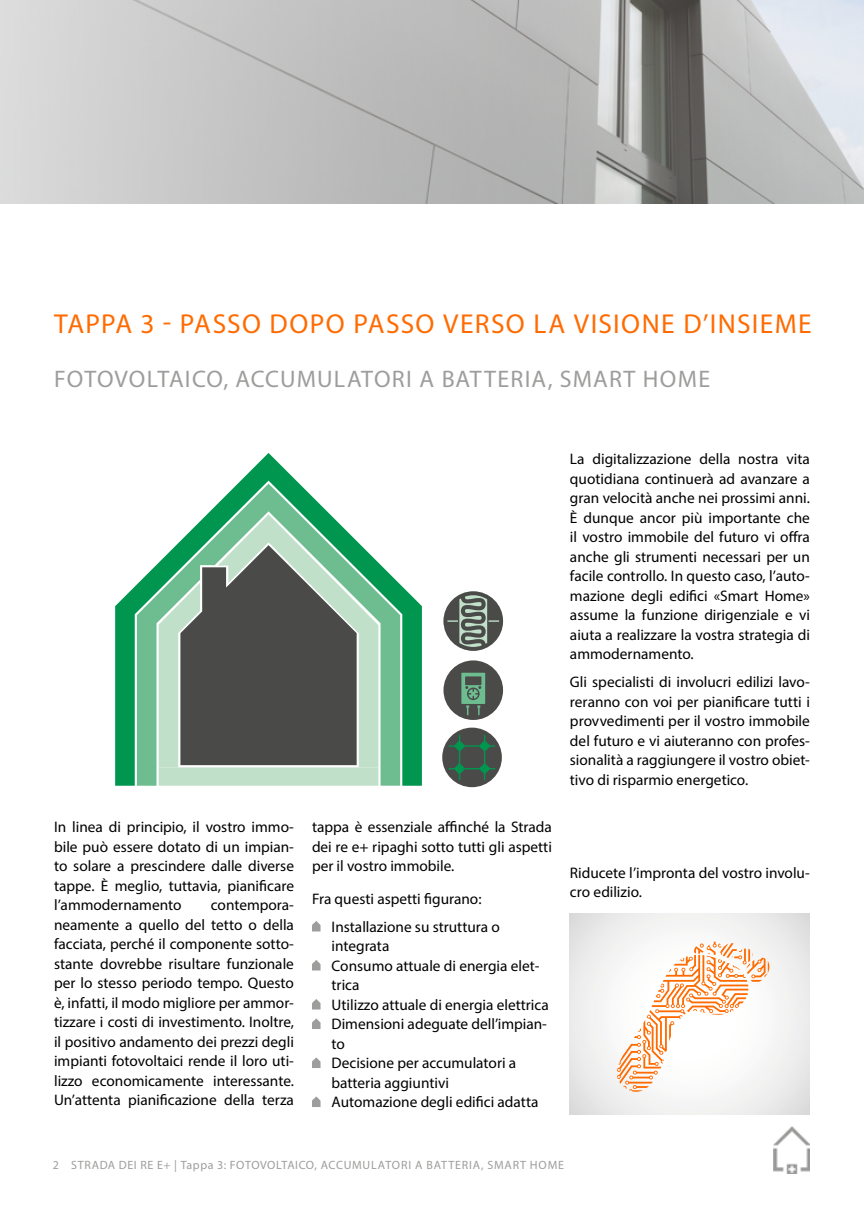
<style>
.page{position:relative;width:864px;height:1212px;background:#fff}
.page>*{position:absolute;margin:0;border:0;box-sizing:border-box;transform-origin:0 0}
.t1{font:27.45px "Myriad Pro";letter-spacing:.05em;color:#ff6b00}
.t2{font:24px "Myriad Pro";letter-spacing:.045em;color:#9d9d9c}
.t3{font:15.3px/19.5px "Myriad Pro";color:#000;text-align:justify}
.t4{font:12px "Myriad Pro";letter-spacing:.055em;color:#9d9d9c}
</style>
<div class="page">
<svg style="left:0;top:0;width:863px;height:204px;background:#bcbcbc"></svg>
<svg style="left:569px;top:913px;width:240px;height:201px"></svg>
<svg style="left:616px;top:941px;width:153px;height:151px"></svg>
<svg style="left:312px;top:921px;width:8px;height:10px"></svg>
<svg style="left:312px;top:960px;width:8px;height:10px"></svg>
<svg style="left:312px;top:999px;width:8px;height:10px"></svg>
<svg style="left:312px;top:1018px;width:8px;height:11px"></svg>
<svg style="left:312px;top:1057px;width:8px;height:11px"></svg>
<svg style="left:312px;top:1096px;width:8px;height:11px"></svg>
<svg style="left:115px;top:453px;width:307px;height:333px"></svg>
<svg style="left:137px;top:484px;width:263px;height:302px"></svg>
<svg style="left:158px;top:514px;width:220px;height:272px;background:#748b7e"></svg>
<div style="left:442px;top:728px;width:59px;height:59px;background:#4a4a49;border-radius:50%"></div>
<svg style="left:448px;top:734px;width:47px;height:46px"></svg>
<div style="left:443px;top:660px;width:60px;height:60px;background:#4a4a49;border-radius:50%"></div>
<svg style="left:461px;top:673px;width:24px;height:42px"></svg>
<svg style="left:443px;top:591px;width:60px;height:60px"></svg>
<img style="left:773px;top:1126px;width:36px;height:47px">
<h1 class="t1" style="left:54px;top:307px;width:758px">TAPPA 3 - PASSO DOPO PASSO VERSO LA VISIONE D’INSIEME</h1>
<h2 class="t2" style="left:54px;top:364px;width:657px">FOTOVOLTAICO, ACCUMULATORI A BATTERIA, SMART HOME</h2>
<p class="t3" style="left:54px;top:817px;width:241px">In linea di principio, il vostro immo&shy;bile può essere dotato di un impian&shy;to solare a prescindere dalle diverse tappe. È meglio, tuttavia, pianificare l’ammodernamento</p>
<p class="t3" style="left:54px;top:895px;width:241px;text-indent:157px">contempora&shy;neamente a quello del tetto o della facciata, perché il componente sotto&shy;stante dovrebbe risultare funzionale per lo stesso periodo tempo. Questo è, infatti, il modo migliore per ammor&shy;tizzare i costi di investimento. Inoltre, il positivo andamento dei prezzi degli impianti fotovoltaici rende il loro uti&shy;lizzo economicamente interessante.<br>Un’attenta pianificazione della terza</p>
<p class="t3" style="left:312px;top:817px;width:241px">tappa è essenziale affinché la Strada dei re e+ ripaghi sotto tutti gli aspetti per il vostro immobile.</p>
<p class="t3" style="left:331px;top:884px;width:170px;line-height:28px;text-indent:-20px">Fra questi aspetti figurano:<br>Installazione su struttura o</p>
<p class="t3" style="left:331px;top:936px;width:218px;text-align:left">integrata<br>Consumo attuale di energia elet&shy;trica<br>Utilizzo attuale di energia elettrica<br>Dimensioni adeguate dell’impian&shy;to<br>Decisione per accumulatori a batteria aggiuntivi<br>Automazione degli edifici adatta</p>
<p class="t3" style="left:569px;top:449px;width:241px">La digitalizzazione della nostra vita quotidiana continuerà ad avanzare a gran velocità anche nei prossimi anni.<br>È dunque ancor più importante che il vostro immobile del futuro vi offra anche gli strumenti necessari per un facile controllo. In questo caso, l’auto&shy;mazione degli edifici «Smart Home» assume la funzione dirigenziale e vi aiuta a realizzare la vostra strategia di ammodernamento.</p>
<p class="t3" style="left:569px;top:672px;width:241px">Gli specialisti di involucri edilizi lavo&shy;reranno con voi per pianificare tutti i provvedimenti per il vostro immobile del futuro e vi aiuteranno con profes&shy;sionalità a raggiungere il vostro obiet&shy;tivo di risparmio energetico.</p>
<p class="t3" style="left:569px;top:862px;width:241px">Riducete l’impronta del vostro involu&shy;cro edilizio.</p>
<p class="t4" style="left:53px;top:1157px;width:513px">2 STRADA DEI RE E+ | Tappa 3: FOTOVOLTAICO, ACCUMULATORI A BATTERIA, SMART HOME</p>
</div>
